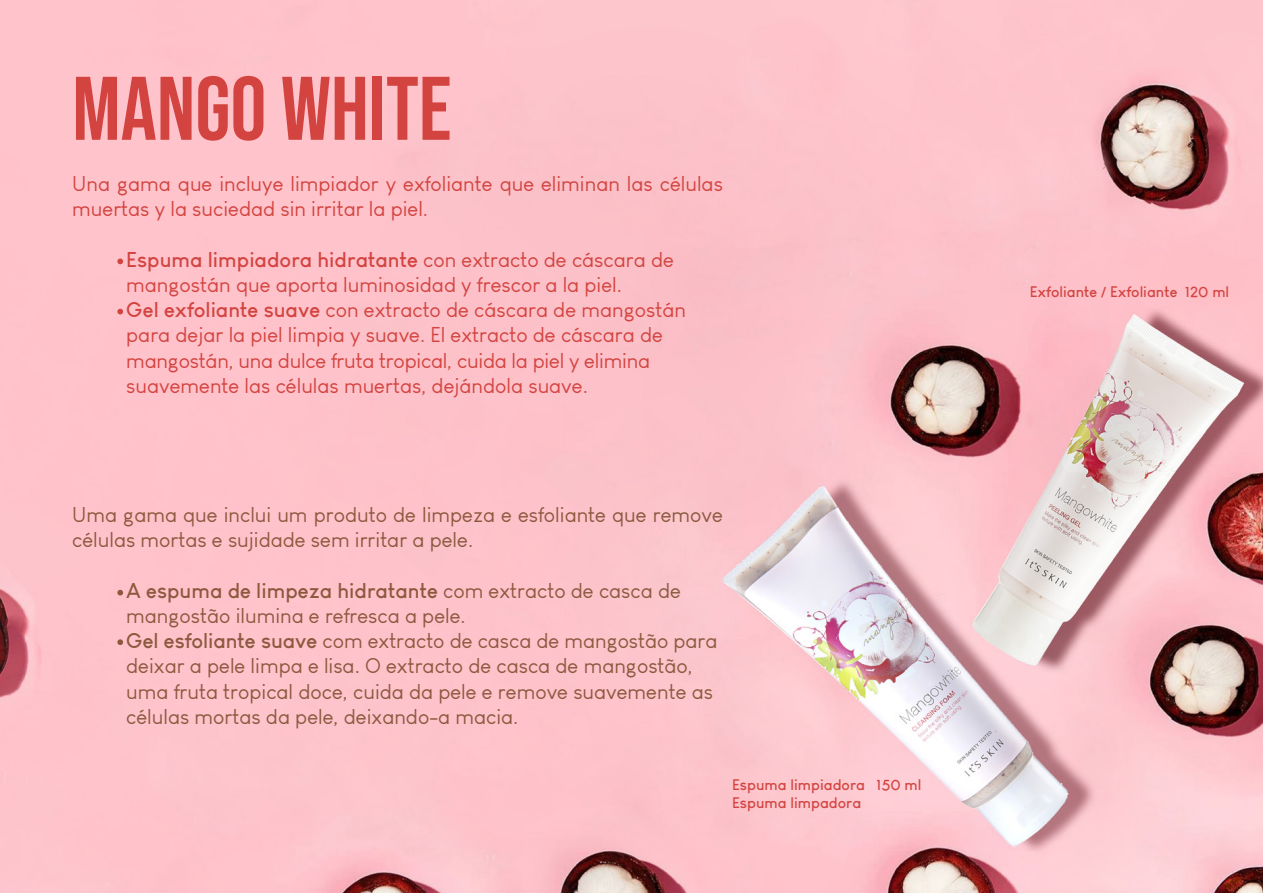
<style>
.page{position:relative;width:1263px;height:893px;background:#fff}
.page>*{position:absolute;margin:0;border:0;box-sizing:border-box;transform-origin:0 0}
.t1{font:90px "Bebas Neue";color:#d34440}
.t2{font:21px/25.2px "Louis George Cafe";color:#d34440}
.t3{font:21px/25.2px "Louis George Cafe";color:#8c593f}
.t4{font:700 15px/18px "Louis George Cafe";color:#d34440}
.s1{font-weight:700}
</style>
<div class="page">
<img style="left:0;top:0;width:1263px;height:893px">
<svg style="left:117px;top:259px;width:6px;height:5px"></svg>
<svg style="left:117px;top:309px;width:6px;height:5px"></svg>
<svg style="left:117px;top:639px;width:6px;height:6px"></svg>
<svg style="left:117px;top:590px;width:6px;height:5px"></svg>
<h1 class="t1" style="left:72px;top:58px;width:381px">MANGO WHITE</h1>
<p class="t2" style="left:72px;top:171px;width:652px">Una gama que incluye limpiador y exfoliante que eliminan las células muertas y la suciedad sin irritar la piel.</p>
<p class="t2" style="left:126px;top:247px;width:561px"><span class="s1">Espuma limpiadora hidratante</span> con extracto de cáscara de mangostán que aporta luminosidad y frescor a la piel.<br><span class="s1">Gel exfoliante suave</span> con extracto de cáscara de mangostán para dejar la piel limpia y suave. El extracto de cáscara de mangostán, una dulce fruta tropical, cuida la piel y elimina suavemente las células muertas, dejándola suave.</p>
<p class="t3" style="left:72px;top:502px;width:652px">Uma gama que inclui um produto de limpeza e esfoliante que remove células mortas e sujidade sem irritar a pele.</p>
<p class="t3" style="left:126px;top:578px;width:593px"><span class="s1">A espuma de limpeza hidratante</span> com extracto de casca de mangostão ilumina e refresca a pele.<br><span class="s1">Gel esfoliante suave</span> com extracto de casca de mangostão para deixar a pele limpa e lisa. O extracto de casca de mangostão, uma fruta tropical doce, cuida da pele e remove suavemente as células mortas da pele, deixando-a macia.</p>
<p class="t4" style="left:732px;top:776px;width:191px">Espuma limpiadora 150 ml<br>Espuma limpadora</p>
<p class="t4" style="left:1030px;top:282px;width:201px">Exfoliante / Exfoliante 120 ml</p>
</div>
